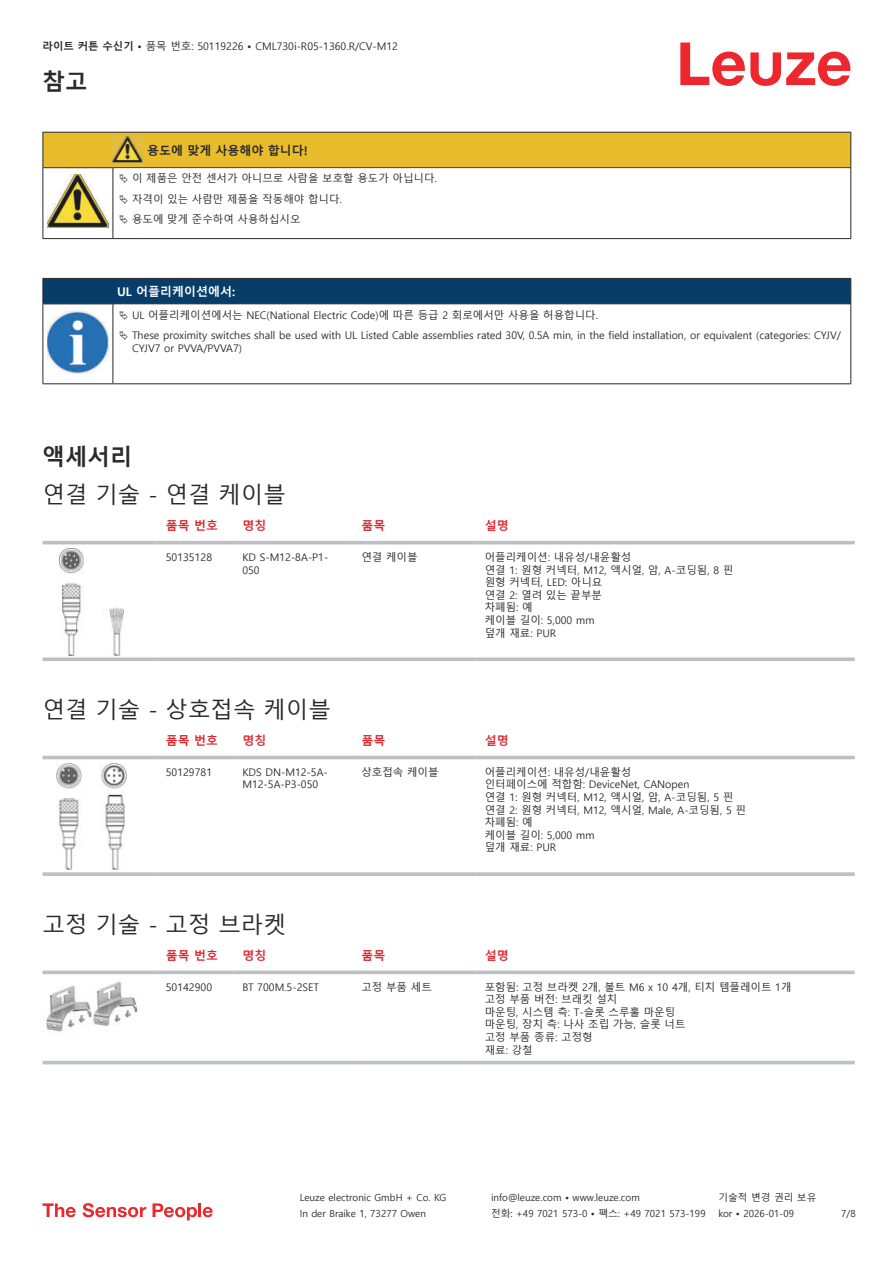
<style>
.page{position:relative;width:893px;height:1263px;background:#fff}
.page>*{position:absolute;margin:0;border:0;box-sizing:border-box;transform-origin:0 0}
.t1{font:22.5px "Malgun Gothic";color:#2b292a}
.t2{font:700 22.5px "Malgun Gothic";color:#2b292a}
.t3{font:700 12px "Malgun Gothic";color:#db2a30}
.t4{font:700 12px "Malgun Gothic";color:#2b292a}
.t5{font:700 12px "Malgun Gothic";color:#fff}
.t6{font:10.5px/12.6px "Malgun Gothic";color:#2b292a}
.t7{font:9.75px "Malgun Gothic";color:#2b292a}
.s1{font-weight:700}
</style>
<div class="page">
<svg style="left:680px;top:43px;width:170px;height:43px"></svg>
<svg style="left:43px;top:544px;width:812px;height:112px"></svg>
<hr style="left:43px;top:541px;width:114px;height:3px;background:#bdbfc1">
<hr style="left:157px;top:541px;width:77px;height:3px;background:#bdbfc1">
<hr style="left:234px;top:541px;width:119px;height:3px;background:#bdbfc1">
<hr style="left:353px;top:541px;width:123px;height:3px;background:#bdbfc1">
<hr style="left:476px;top:541px;width:379px;height:3px;background:#bdbfc1">
<svg style="left:43px;top:657px;width:114px;height:4px"></svg>
<svg style="left:157px;top:657px;width:77px;height:4px"></svg>
<svg style="left:234px;top:657px;width:119px;height:4px"></svg>
<svg style="left:353px;top:657px;width:123px;height:4px"></svg>
<svg style="left:476px;top:657px;width:379px;height:4px;background:#c4c6c8"></svg>
<img style="left:59px;top:549px;width:65px;height:106px">
<svg style="left:43px;top:755px;width:812px;height:25px"></svg>
<hr style="left:43px;top:756px;width:114px;height:3px;background:#bdbfc1">
<hr style="left:157px;top:756px;width:77px;height:3px;background:#bdbfc1">
<hr style="left:234px;top:756px;width:119px;height:3px;background:#bdbfc1">
<hr style="left:353px;top:756px;width:123px;height:3px;background:#bdbfc1">
<hr style="left:476px;top:756px;width:379px;height:3px;background:#bdbfc1">
<svg style="left:43px;top:872px;width:114px;height:4px"></svg>
<svg style="left:157px;top:872px;width:77px;height:4px"></svg>
<svg style="left:234px;top:872px;width:119px;height:4px"></svg>
<svg style="left:353px;top:872px;width:123px;height:4px"></svg>
<svg style="left:476px;top:872px;width:379px;height:4px;background:#c3c5c7"></svg>
<img style="left:56px;top:763px;width:70px;height:107px">
<svg style="left:43px;top:974px;width:812px;height:91px"></svg>
<svg style="left:43px;top:970px;width:114px;height:4px"></svg>
<svg style="left:157px;top:970px;width:77px;height:4px"></svg>
<svg style="left:234px;top:970px;width:119px;height:4px"></svg>
<svg style="left:353px;top:970px;width:123px;height:4px"></svg>
<svg style="left:476px;top:970px;width:379px;height:4px;background:#c6c8ca"></svg>
<hr style="left:43px;top:1061px;width:114px;height:3px;background:#bdbfc1">
<hr style="left:157px;top:1061px;width:77px;height:3px;background:#bdbfc1">
<hr style="left:234px;top:1061px;width:119px;height:3px;background:#bdbfc1">
<hr style="left:353px;top:1061px;width:123px;height:3px;background:#bdbfc1">
<hr style="left:476px;top:1061px;width:379px;height:3px;background:#bdbfc1">
<img style="left:43px;top:978px;width:97px;height:57px">
<svg style="left:43px;top:1203px;width:33px;height:14px"></svg>
<svg style="left:83px;top:1203px;width:63px;height:14px"></svg>
<svg style="left:153px;top:1203px;width:44px;height:17px"></svg>
<hr style="left:198px;top:1203px;width:3px;height:14px;background:#ed272d">
<svg style="left:203px;top:1207px;width:10px;height:10px"></svg>
<hr style="left:43px;top:238px;width:70px;height:1px;background:#2b292a">
<hr style="left:113px;top:238px;width:30px;height:1px;background:#2b292a">
<hr style="left:143px;top:238px;width:708px;height:1px;background:#2b292a">
<hr style="left:43px;top:304px;width:1px;height:75px;background:#2b292a">
<hr style="left:113px;top:304px;width:1px;height:75px;background:#2b292a">
<hr style="left:850px;top:304px;width:1px;height:75px;background:#2b292a">
<hr style="left:43px;top:383px;width:70px;height:1px;background:#2b292a">
<hr style="left:113px;top:383px;width:738px;height:1px;background:#2b292a">
<img style="left:47px;top:358px;width:58px;height:15px">
<svg style="left:43px;top:132px;width:808px;height:106px"></svg>
<svg style="left:43px;top:278px;width:808px;height:80px"></svg>
<p class="t6" style="left:43px;top:40px;width:357px"><span class="s1">라이트 커튼 수신기 •</span> 품목 번호: 50119226 <span class="s1">•</span> CML730i-R05-1360.R/CV-M12</p>
<h1 class="t2" style="left:43px;top:69px;width:46px">참고</h1>
<p class="t4" style="left:147px;top:144px;width:162px">용도에 맞게 사용해야 합니다!</p>
<p class="t6" style="left:132px;top:169px;width:306px;line-height:20.2px">이 제품은 안전 센서가 아니므로 사람을 보호할 용도가 아닙니다. 자격이 있는 사람만 제품을 작동해야 합니다.<br>용도에 맞게 준수하여 사용하십시오</p>
<p class="t5" style="left:117px;top:285px;width:120px">UL 어플리케이션에서:</p>
<p class="t6" style="left:132px;top:305px;width:710px;line-height:20.2px">UL 어플리케이션에서는 NEC(National Electric Code)에 따른 등급 2 회로에서만 사용을 허용합니다.<br>These proximity switches shall be used with UL Listed Cable assemblies rated 30V, 0.5A min, in the field installation, or equivalent (categories: CYJV/</p>
<p class="t6" style="left:132px;top:342px;width:112px">CYJV7 or PVVA/PVVA7)</p>
<h1 class="t2" style="left:43px;top:443px;width:91px">액세서리</h1>
<h1 class="t1" style="left:43px;top:482px;width:245px">연결 기술 - 연결 케이블</h1>
<p class="t3" style="left:166px;top:519px;width:54px">품목 번호</p>
<p class="t3" style="left:242px;top:519px;width:25px">명칭</p>
<p class="t3" style="left:361px;top:519px;width:25px">품목</p>
<p class="t3" style="left:485px;top:519px;width:25px">설명</p>
<p class="t6" style="left:166px;top:551px;width:48px">50135128</p>
<p class="t6" style="left:242px;top:551px;width:88px">KD S-M12-8A-P1-<br>050</p>
<p class="t6" style="left:361px;top:551px;width:58px">연결 케이블</p>
<p class="t6" style="left:485px;top:551px;width:250px">어플리케이션: 내유성/내윤활성<br>연결 1: 원형 커넥터, M12, 액시얼, 암, A-코딩됨, 8 핀 원형 커넥터, LED: 아니요<br>연결 2: 열려 있는 끝부분<br>차폐됨: 예<br>케이블 길이: 5,000 mm<br>덮개 재료: PUR</p>
<h1 class="t1" style="left:43px;top:697px;width:290px">연결 기술 - 상호접속 케이블</h1>
<p class="t3" style="left:166px;top:733px;width:54px">품목 번호</p>
<p class="t3" style="left:242px;top:733px;width:25px">명칭</p>
<p class="t3" style="left:361px;top:733px;width:25px">품목</p>
<p class="t3" style="left:485px;top:733px;width:25px">설명</p>
<p class="t6" style="left:166px;top:766px;width:48px">50129781</p>
<p class="t6" style="left:242px;top:766px;width:87px">KDS DN-M12-5A-<br>M12-5A-P3-050</p>
<p class="t6" style="left:361px;top:766px;width:79px">상호접속 케이블</p>
<p class="t6" style="left:485px;top:766px;width:263px">어플리케이션: 내유성/내윤활성<br>인터페이스에 적합함: DeviceNet, CANopen<br>연결 1: 원형 커넥터, M12, 액시얼, 암, A-코딩됨, 5 핀 연결 2: 원형 커넥터, M12, 액시얼, Male, A-코딩됨, 5 핀 차폐됨: 예<br>케이블 길이: 5,000 mm<br>덮개 재료: PUR</p>
<h1 class="t1" style="left:43px;top:912px;width:245px">고정 기술 - 고정 브라켓</h1>
<p class="t3" style="left:166px;top:948px;width:54px">품목 번호</p>
<p class="t3" style="left:242px;top:948px;width:25px">명칭</p>
<p class="t3" style="left:361px;top:948px;width:25px">품목</p>
<p class="t3" style="left:485px;top:948px;width:25px">설명</p>
<p class="t6" style="left:166px;top:981px;width:48px">50142900</p>
<p class="t6" style="left:242px;top:981px;width:78px">BT 700M.5-2SET</p>
<p class="t6" style="left:361px;top:981px;width:72px">고정 부품 세트</p>
<p class="t6" style="left:485px;top:981px;width:308px">포함됨: 고정 브라켓 2개, 볼트 M6 x 10 4개, 티치 템플레이트 1개 고정 부품 버전: 브래킷 설치<br>마운팅, 시스템 측: T-슬롯 스루홀 마운팅<br>마운팅, 장치 측: 나사 조립 가능, 슬롯 너트<br>고정 부품 종류: 고정형<br>재료: 강철</p>
<p class="t7" style="left:300px;top:1192px;width:148px">Leuze electronic GmbH + Co. KG</p>
<p class="t7" style="left:491px;top:1192px;width:150px">info@leuze.com • www.leuze.com</p>
<p class="t7" style="left:718px;top:1192px;width:100px">기술적 변경 권리 보유</p>
<p class="t7" style="left:300px;top:1208px;width:128px">In der Braike 1, 73277 Owen</p>
<p class="t7" style="left:491px;top:1208px;width:216px">전화: +49 7021 573-0 • 팩스: +49 7021 573-199</p>
<p class="t7" style="left:718px;top:1208px;width:77px">kor • 2026-01-09</p>
<p class="t7" style="left:841px;top:1208px;width:16px">7/8</p>
</div>
